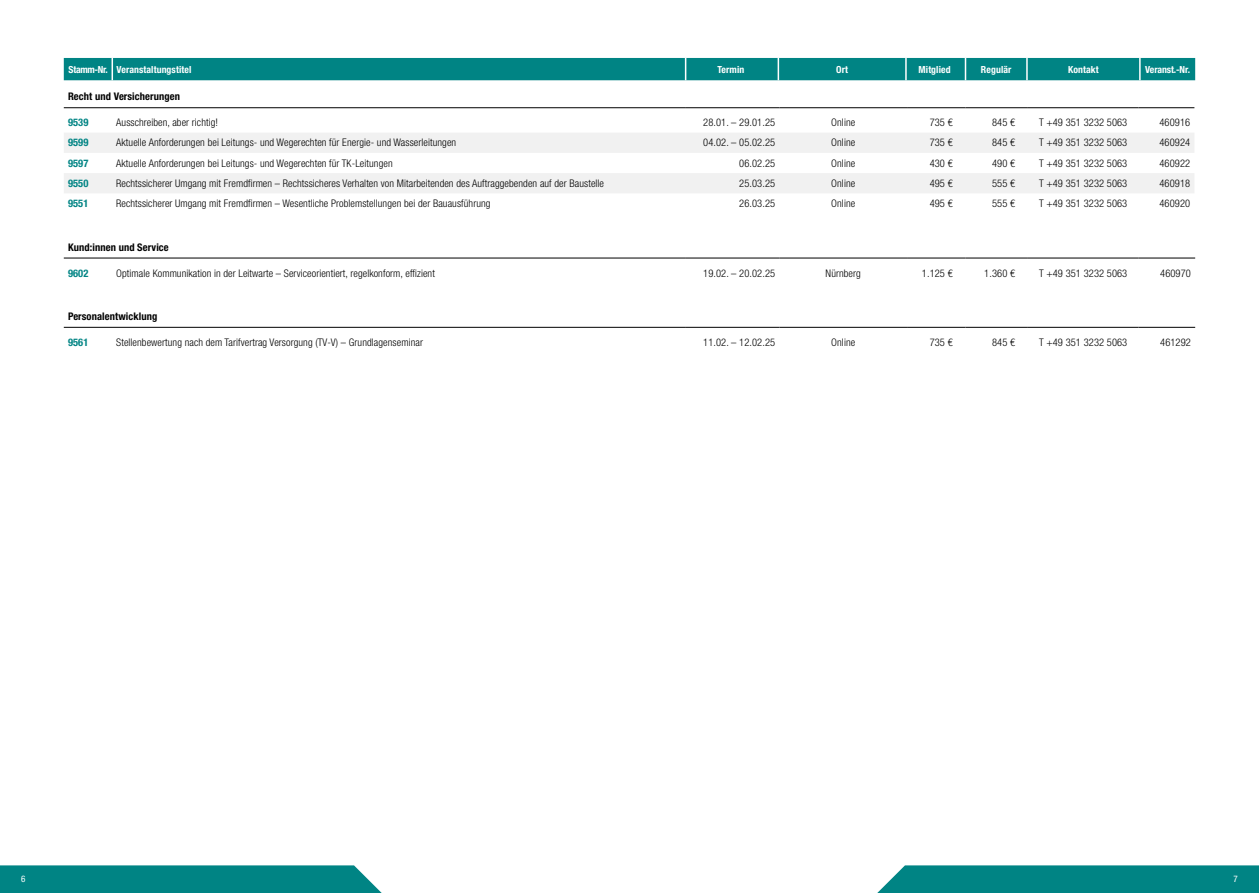
<style>
.page{position:relative;width:1259px;height:893px;background:#fff}
.page>*{position:absolute;margin:0;border:0;box-sizing:border-box;transform-origin:0 0}
.Stamm-Nr____Veranstaltungstitel{font:300 condensed 10.5px "Helvetica Neue LT Pro";letter-spacing:.01em;color:#000}
.Termin___Preis___Veranstaltungs-Nr{font:300 condensed 10.5px "Helvetica Neue LT Pro";letter-spacing:.01em;color:#000}
.Ort___Kontakt{font:300 condensed 10.5px "Helvetica Neue LT Pro";letter-spacing:.01em;color:#000}
.Stamm-Nr____Veranstaltungstitel-2{font:700 condensed 10.5px "Helvetica Neue LT Pro";letter-spacing:.01em;color:#000}
.Stamm-Nr____Veranstaltungstitel-3{font:700 condensed 10.5px "Helvetica Neue LT Pro";letter-spacing:.01em;color:#008484}
.t1{font:700 condensed 9.75px "Helvetica Neue LT Pro";letter-spacing:.01em;color:#fff}
.t2{font:700 condensed 9.75px "Helvetica Neue LT Pro";letter-spacing:-.01em;color:#fff}
.t3{font:condensed 9px "Helvetica Neue LT Pro";color:#fff}
</style>
<div class="page">
<svg style="left:0;top:865px;width:382px;height:28px;background:#0c8a8a"></svg>
<svg style="left:877px;top:865px;width:382px;height:28px;background:#0d8a8a"></svg>
<div style="left:64px;top:58px;width:1131px;height:22px;background:#008484"></div>
<svg style="left:64px;top:133px;width:1130px;height:60px;fill:#f1f1f1"></svg>
<hr style="left:64px;top:107px;width:48px;height:1px;background:#000">
<hr style="left:112px;top:107px;width:574px;height:1px;background:#000">
<hr style="left:686px;top:107px;width:93px;height:1px;background:#000">
<hr style="left:779px;top:107px;width:128px;height:1px;background:#000">
<hr style="left:907px;top:107px;width:58px;height:1px;background:#000">
<hr style="left:965px;top:107px;width:63px;height:1px;background:#000">
<hr style="left:1028px;top:107px;width:110px;height:1px;background:#000">
<hr style="left:1138px;top:107px;width:56px;height:1px;background:#000">
<hr style="left:64px;top:258px;width:48px;height:1px;background:#000">
<hr style="left:112px;top:258px;width:574px;height:1px;background:#000">
<hr style="left:686px;top:258px;width:93px;height:1px;background:#000">
<hr style="left:779px;top:258px;width:128px;height:1px;background:#000">
<hr style="left:907px;top:258px;width:58px;height:1px;background:#000">
<hr style="left:965px;top:258px;width:63px;height:1px;background:#000">
<hr style="left:1028px;top:258px;width:110px;height:1px;background:#000">
<hr style="left:1138px;top:258px;width:57px;height:1px;background:#000">
<hr style="left:64px;top:327px;width:48px;height:1px;background:#000">
<hr style="left:112px;top:327px;width:574px;height:1px;background:#000">
<hr style="left:686px;top:327px;width:93px;height:1px;background:#000">
<hr style="left:779px;top:327px;width:128px;height:1px;background:#000">
<hr style="left:907px;top:327px;width:58px;height:1px;background:#000">
<hr style="left:965px;top:327px;width:63px;height:1px;background:#000">
<hr style="left:1028px;top:327px;width:110px;height:1px;background:#000">
<hr style="left:1138px;top:327px;width:57px;height:1px;background:#000">
<p class="t1" style="left:69px;top:63px;width:124px">Stamm-Nr. Veranstaltungstitel</p>
<p class="t1" style="left:717px;top:63px;width:28px">Termin</p>
<p class="t1" style="left:836px;top:63px;width:13px">Ort</p>
<p class="t1" style="left:918px;top:63px;width:33px">Mitglied</p>
<p class="t1" style="left:981px;top:63px;width:32px">Regulär</p>
<p class="t1" style="left:1068px;top:63px;width:32px">Kontakt</p>
<p class="t2" style="left:1145px;top:63px;width:47px">Veranst.-Nr.</p>
<p class="Stamm-Nr____Veranstaltungstitel-2" style="left:68px;top:90px;width:113px">Recht und Versicherungen</p>
<p class="Stamm-Nr____Veranstaltungstitel-3" style="left:68px;top:116px;width:22px">9539</p>
<p class="Stamm-Nr____Veranstaltungstitel" style="left:116px;top:116px;width:103px">Ausschreiben, aber richtig!</p>
<p class="Termin___Preis___Veranstaltungs-Nr" style="left:703px;top:116px;width:73px">28.01. – 29.01.25</p>
<p class="Ort___Kontakt" style="left:831px;top:116px;width:25px">Online</p>
<p class="Termin___Preis___Veranstaltungs-Nr" style="left:929px;top:116px;width:25px">735 €</p>
<p class="Termin___Preis___Veranstaltungs-Nr" style="left:992px;top:116px;width:25px">845 €</p>
<p class="Ort___Kontakt" style="left:1039px;top:116px;width:90px">T +49 351 3232 5063</p>
<p class="Termin___Preis___Veranstaltungs-Nr" style="left:1159px;top:116px;width:32px">460916</p>
<p class="Stamm-Nr____Veranstaltungstitel-3" style="left:68px;top:136px;width:22px">9599</p>
<p class="Stamm-Nr____Veranstaltungstitel" style="left:116px;top:137px;width:341px">Aktuelle Anforderungen bei Leitungs- und Wegerechten für Energie- und Wasserleitungen</p>
<p class="Termin___Preis___Veranstaltungs-Nr" style="left:703px;top:137px;width:73px">04.02. – 05.02.25</p>
<p class="Ort___Kontakt" style="left:831px;top:137px;width:25px">Online</p>
<p class="Termin___Preis___Veranstaltungs-Nr" style="left:929px;top:137px;width:25px">735 €</p>
<p class="Termin___Preis___Veranstaltungs-Nr" style="left:992px;top:137px;width:25px">845 €</p>
<p class="Ort___Kontakt" style="left:1039px;top:137px;width:90px">T +49 351 3232 5063</p>
<p class="Termin___Preis___Veranstaltungs-Nr" style="left:1159px;top:137px;width:32px">460924</p>
<p class="Stamm-Nr____Veranstaltungstitel-3" style="left:68px;top:157px;width:22px">9597</p>
<p class="Stamm-Nr____Veranstaltungstitel" style="left:116px;top:157px;width:278px">Aktuelle Anforderungen bei Leitungs- und Wegerechten für TK-Leitungen</p>
<p class="Termin___Preis___Veranstaltungs-Nr" style="left:739px;top:157px;width:37px">06.02.25</p>
<p class="Ort___Kontakt" style="left:831px;top:157px;width:25px">Online</p>
<p class="Termin___Preis___Veranstaltungs-Nr" style="left:929px;top:157px;width:25px">430 €</p>
<p class="Termin___Preis___Veranstaltungs-Nr" style="left:992px;top:157px;width:25px">490 €</p>
<p class="Ort___Kontakt" style="left:1039px;top:157px;width:90px">T +49 351 3232 5063</p>
<p class="Termin___Preis___Veranstaltungs-Nr" style="left:1159px;top:157px;width:32px">460922</p>
<p class="Stamm-Nr____Veranstaltungstitel-3" style="left:68px;top:177px;width:22px">9550</p>
<p class="Stamm-Nr____Veranstaltungstitel" style="left:116px;top:177px;width:489px">Rechtssicherer Umgang mit Fremdfirmen – Rechtssicheres Verhalten von Mitarbeitenden des Auftraggebenden auf der Baustelle</p>
<p class="Termin___Preis___Veranstaltungs-Nr" style="left:739px;top:177px;width:37px">25.03.25</p>
<p class="Ort___Kontakt" style="left:831px;top:177px;width:25px">Online</p>
<p class="Termin___Preis___Veranstaltungs-Nr" style="left:929px;top:177px;width:25px">495 €</p>
<p class="Termin___Preis___Veranstaltungs-Nr" style="left:992px;top:177px;width:25px">555 €</p>
<p class="Ort___Kontakt" style="left:1039px;top:177px;width:90px">T +49 351 3232 5063</p>
<p class="Termin___Preis___Veranstaltungs-Nr" style="left:1159px;top:177px;width:32px">460918</p>
<p class="Stamm-Nr____Veranstaltungstitel-3" style="left:68px;top:197px;width:22px">9551</p>
<p class="Stamm-Nr____Veranstaltungstitel" style="left:116px;top:198px;width:376px">Rechtssicherer Umgang mit Fremdfirmen – Wesentliche Problemstellungen bei der Bauausführung</p>
<p class="Termin___Preis___Veranstaltungs-Nr" style="left:739px;top:198px;width:37px">26.03.25</p>
<p class="Ort___Kontakt" style="left:831px;top:198px;width:25px">Online</p>
<p class="Termin___Preis___Veranstaltungs-Nr" style="left:929px;top:198px;width:25px">495 €</p>
<p class="Termin___Preis___Veranstaltungs-Nr" style="left:992px;top:198px;width:25px">555 €</p>
<p class="Ort___Kontakt" style="left:1039px;top:198px;width:90px">T +49 351 3232 5063</p>
<p class="Termin___Preis___Veranstaltungs-Nr" style="left:1159px;top:198px;width:32px">460920</p>
<p class="Stamm-Nr____Veranstaltungstitel-2" style="left:68px;top:240px;width:102px">Kund:innen und Service</p>
<p class="Stamm-Nr____Veranstaltungstitel-3" style="left:68px;top:266px;width:22px">9602</p>
<p class="Stamm-Nr____Veranstaltungstitel" style="left:116px;top:267px;width:320px">Optimale Kommunikation in der Leitwarte – Serviceorientiert, regelkonform, effizient</p>
<p class="Termin___Preis___Veranstaltungs-Nr" style="left:703px;top:267px;width:73px">19.02. – 20.02.25</p>
<p class="Ort___Kontakt" style="left:825px;top:267px;width:37px">Nürnberg</p>
<p class="Termin___Preis___Veranstaltungs-Nr" style="left:922px;top:267px;width:32px">1.125 €</p>
<p class="Termin___Preis___Veranstaltungs-Nr" style="left:984px;top:267px;width:32px">1.360 €</p>
<p class="Ort___Kontakt" style="left:1039px;top:267px;width:90px">T +49 351 3232 5063</p>
<p class="Termin___Preis___Veranstaltungs-Nr" style="left:1160px;top:267px;width:32px">460970</p>
<p class="Stamm-Nr____Veranstaltungstitel-2" style="left:68px;top:310px;width:91px">Personalentwicklung</p>
<p class="Stamm-Nr____Veranstaltungstitel-3" style="left:68px;top:336px;width:22px">9561</p>
<p class="Stamm-Nr____Veranstaltungstitel" style="left:116px;top:336px;width:308px">Stellenbewertung nach dem Tarifvertrag Versorgung (TV-V) – Grundlagenseminar</p>
<p class="Termin___Preis___Veranstaltungs-Nr" style="left:703px;top:336px;width:73px">11.02. – 12.02.25</p>
<p class="Ort___Kontakt" style="left:831px;top:336px;width:25px">Online</p>
<p class="Termin___Preis___Veranstaltungs-Nr" style="left:929px;top:336px;width:25px">735 €</p>
<p class="Termin___Preis___Veranstaltungs-Nr" style="left:992px;top:336px;width:25px">845 €</p>
<p class="Ort___Kontakt" style="left:1039px;top:336px;width:90px">T +49 351 3232 5063</p>
<p class="Termin___Preis___Veranstaltungs-Nr" style="left:1160px;top:336px;width:32px">461292</p>
<p class="t3" style="left:21px;top:874px;width:6px">6</p>
<p class="t3" style="left:1233px;top:874px;width:6px">7</p>
</div>
